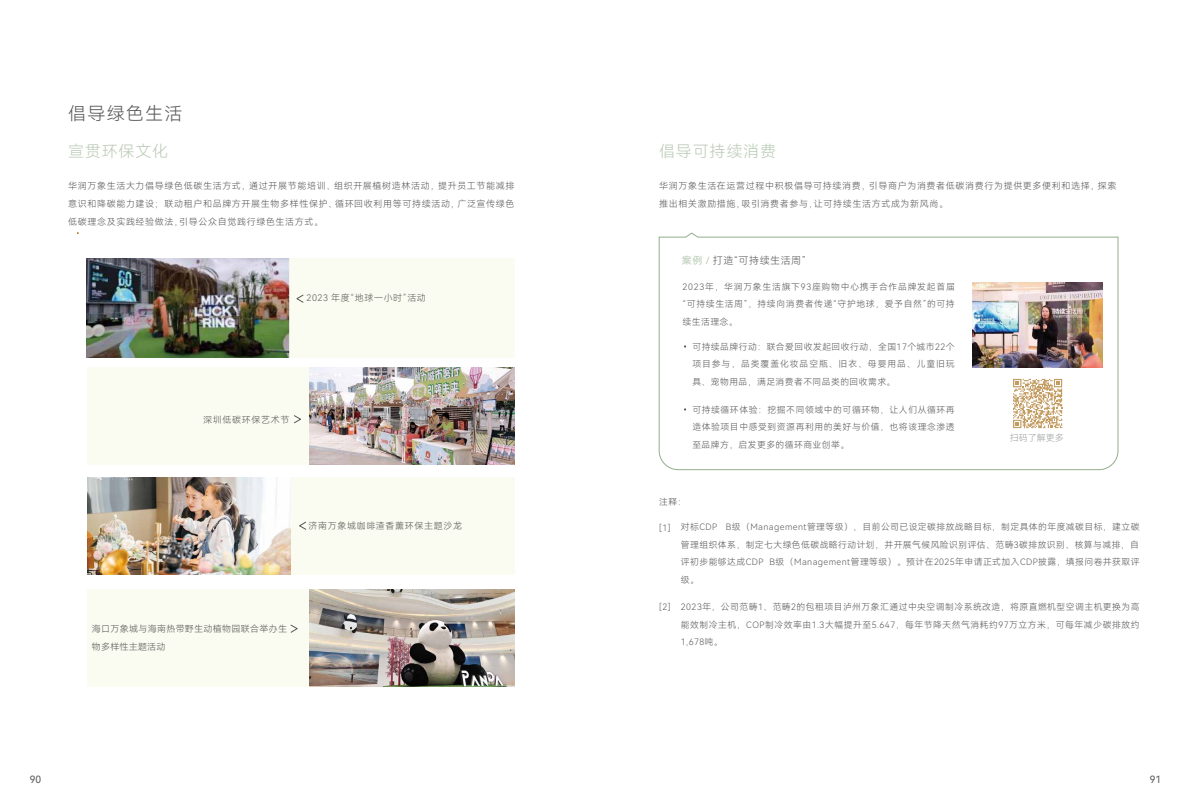
<style>
.page{position:relative;width:1191px;height:808px;background:#fff}
.page>*{position:absolute;margin:0;border:0;box-sizing:border-box;transform-origin:0 0}
.t1{font:18px "Harmony OS Sans SC Light";letter-spacing:.07em;color:#595757}
.t2{font:16px "Harmony OS Sans SC Light";letter-spacing:.05em;color:#bacbb5}
.t3{font:11px "Harmony OS Sans SC";color:#595757}
.t4{font:10px "Harmony OS Sans SC Light";letter-spacing:.05em;color:#595757}
.t5{font:10px "Harmony OS Sans SC";color:#595757}
.t6{font:9px/18px "Harmony OS Sans SC Light";letter-spacing:.07em;color:#595757;text-align:justify}
.t7{font:9px/18px "Harmony OS Sans SC Light";letter-spacing:.035em;color:#595757}
.t8{font:9px "Harmony OS Sans SC Light";color:#9fa0a0}
.t9{font:8.8px/17.6px "Harmony OS Sans SC Light";letter-spacing:.06em;color:#595757;text-align:justify}
.s1{font-family:"Harmony OS Sans SC";color:#bacbb5}
</style>
<div class="page">
<div style="left:87px;top:589px;width:227px;height:97px;background:#fafcf1"></div>
<div style="left:288px;top:477px;width:227px;height:97px;background:#fafcf1"></div>
<div style="left:87px;top:367px;width:227px;height:97px;background:#fafcf1"></div>
<div style="left:288px;top:258px;width:227px;height:100px;background:#fafcf1"></div>
<svg style="left:296px;top:294px;width:8px;height:9px"></svg>
<svg style="left:294px;top:415px;width:7px;height:8px"></svg>
<svg style="left:299px;top:521px;width:7px;height:9px"></svg>
<svg style="left:290px;top:624px;width:8px;height:9px"></svg>
<img style="left:87px;top:478px;width:204px;height:96px">
<img style="left:309px;top:589px;width:205px;height:97px">
<img style="left:309px;top:367px;width:205px;height:97px">
<img style="left:86px;top:258px;width:204px;height:100px">
<svg style="left:658px;top:232px;width:460px;height:238px"></svg>
<svg style="left:1013px;top:379px;width:49px;height:49px"></svg>
<h1 class="t1" style="left:68px;top:101px;width:116px">倡导绿色生活</h1>
<h2 class="t2" style="left:68px;top:140px;width:102px">宣贯环保文化</h2>
<h2 class="t2" style="left:659px;top:140px;width:118px">倡导可持续消费</h2>
<p class="t6" style="left:68px;top:176px;width:448px">华润万象生活大力倡导绿色低碳生活方式，通过开展节能培训、组织开展植树造林活动，提升员工节能减排意识和降碳能力建设；联动租户和品牌方开展生物多样性保护、循环回收利用等可持续活动，广泛宣传绿色低碳理念及实践经验做法，引导公众自觉践行绿色生活方式。</p>
<p class="t6" style="left:306px;top:289px;width:121px">2023 年度“地球一小时”活动</p>
<p class="t6" style="left:203px;top:410px;width:88px">深圳低碳环保艺术节</p>
<p class="t6" style="left:308px;top:517px;width:155px">济南万象城咖啡渣香薰环保主题沙龙</p>
<p class="t7" style="left:92px;top:620px;width:197px">海口万象城与海南热带野生动植物园联合举办生物多样性主题活动</p>
<p class="t6" style="left:659px;top:176px;width:459px">华润万象生活在运营过程中积极倡导可持续消费，引导商户为消费者低碳消费行为提供更多便利和选择，探索推出相关激励措施，吸引消费者参与，让可持续生活方式成为新风尚。</p>
<p class="t4" style="left:682px;top:253px;width:125px"><span class="s1">案例 /</span> 打造“可持续生活周”</p>
<p class="t9" style="left:682px;top:278px;width:274px">2023年，华润万象生活旗下93座购物中心携手合作品牌发起首届“可持续生活周”，持续向消费者传递“守护地球，爱予自然”的可持续生活理念。</p>
<p class="t9" style="left:692px;top:337px;width:264px">可持续品牌行动：联合爱回收发起回收行动，全国17个城市22个项目参与，品类覆盖化妆品空瓶、旧衣、母婴用品、儿童旧玩具、宠物用品，满足消费者不同品类的回收需求。</p>
<p class="t9" style="left:692px;top:400px;width:264px">可持续循环体验：挖掘不同领域中的可循环物，让人们从循环再造体验项目中感受到资源再利用的美好与价值，也将该理念渗透至品牌方，启发更多的循环商业创举。</p>
<p class="t9" style="left:659px;top:493px;width:29px">注释：</p>
<p class="t8" style="left:1010px;top:432px;width:55px">扫码了解更多</p>
<p class="t9" style="left:659px;top:518px;width:13px">[1]</p>
<p class="t9" style="left:659px;top:598px;width:13px">[2]</p>
<p class="t9" style="left:681px;top:518px;width:460px">对标CDP B级（Management管理等级），目前公司已设定碳排放战略目标，制定具体的年度减碳目标，建立碳管理组织体系，制定七大绿色低碳战略行动计划，并开展气候风险识别评估、范畴3碳排放识别、核算与减排，自评初步能够达成CDP B级（Management管理等级）。预计在2025年申请正式加入CDP披露，填报问卷并获取评级。</p>
<p class="t9" style="left:681px;top:598px;width:460px">2023年，公司范畴1、范畴2的包租项目泸州万象汇通过中央空调制冷系统改造，将原直燃机型空调主机更换为高能效制冷主机，COP制冷效率由1.3大幅提升至5.647，每年节降天然气消耗约97万立方米，可每年减少碳排放约1,678吨。</p>
<p class="t5" style="left:30px;top:772px;width:13px">90</p>
<p class="t5" style="left:1149px;top:772px;width:13px">91</p>
<p class="t3" style="left:29px;top:772px;width:14px">89</p>
<p class="t3" style="left:1149px;top:772px;width:14px">90</p>
</div>
